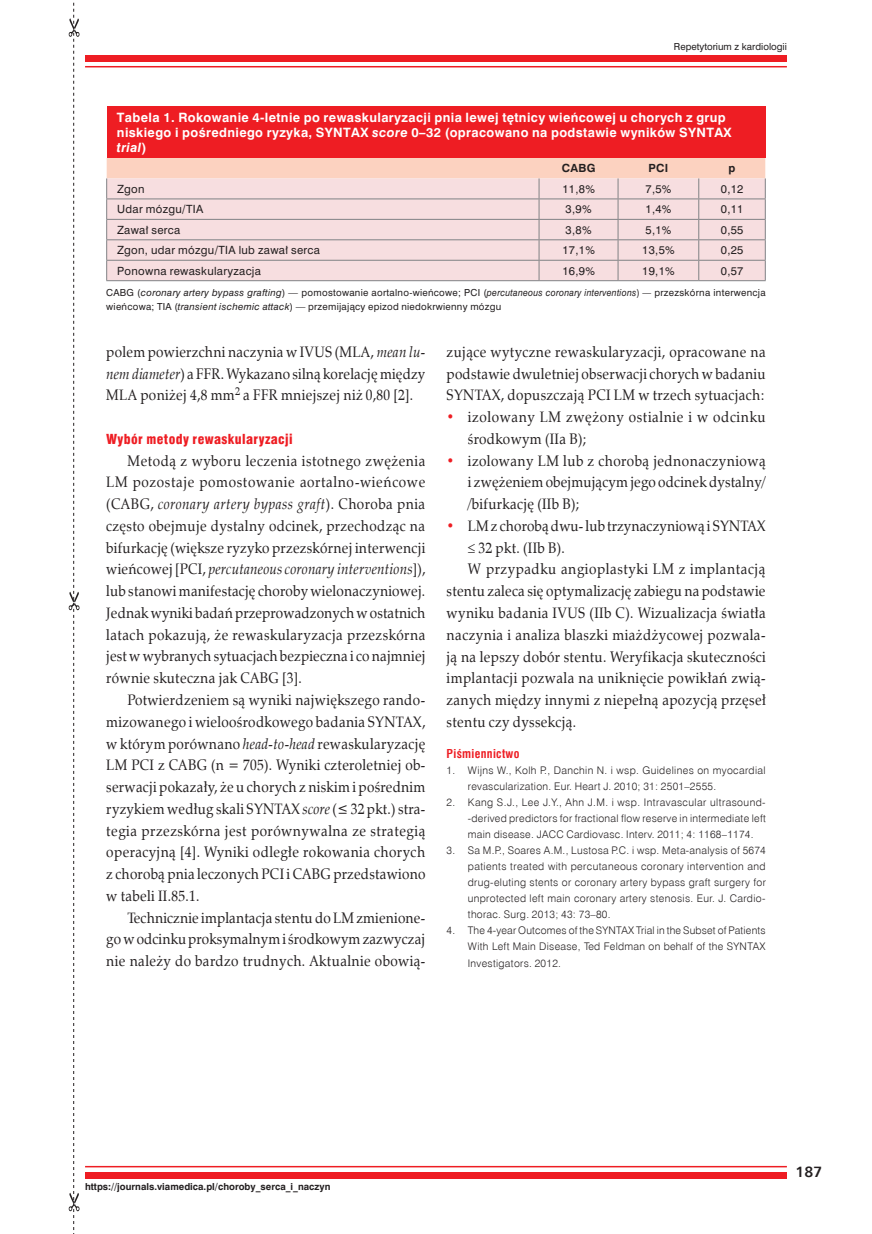
<style>
.page{position:relative;width:872px;height:1234px;background:#fff}
.page>*{position:absolute;margin:0;border:0;box-sizing:border-box;transform-origin:0 0}
.TXT2_-_Tekst_-_nastę{font:15px/21.8px "Zapf Calligr EU";letter-spacing:.025em;color:#231f20;text-align:justify;scale:.9 1}
.TXT2_-_Tekst_-_nastę-2{font:15px/21.8px "Zapf Calligr EU";letter-spacing:.045em;color:#231f20;scale:.9 1}
.t1{font:700 15px "Humnst 777 EU";color:#231f20}
.S_-_Śródtytuł_1{font:13.5px "Swis 721 Blk Cn EU";letter-spacing:.025em;color:#ee1d23}
.T1_-_Tabela_-_tytuł{font:700 12px/15px "Swis 721 PL";letter-spacing:.03em;color:#fff}
.P1_-_Piśmiennictwo{font:700 12px "Swis 721 Cn EU";letter-spacing:.025em;color:#ee1d23}
.t2{font:10.5px/16px "Swis 721 Lt EU";letter-spacing:.025em;color:#231f20;text-align:justify}
.T3_-_Tabela_-_tekst{font:10.5px "Swis 721 PL";letter-spacing:.03em;color:#231f20}
.T2_-_Tabela_-_nagłów{font:700 10.5px "Swis 721 PL";letter-spacing:.03em;color:#231f20}
.T3_-_Tabela_-_przypi{font:9px/13.5px "Swis 721 PL";letter-spacing:.03em;color:#231f20}
.t3{font:700 9px "Swis 721 PL";color:#231f20}
.T3_-_Tabela_-_przypi-2{font:9px "Swis 721 PL";color:#231f20}
.s1{font-style:italic}
.s2{font-weight:700;color:#ee1d23}
</style>
<div class="page">
<div style="left:85px;top:55px;width:702px;height:7px;background:#ee1d23"></div>
<hr style="left:85px;top:66px;width:702px;height:1px;background:#ee1d23">
<div style="left:85px;top:1171px;width:702px;height:7px;background:#ee1d23"></div>
<hr style="left:85px;top:1165px;width:702px;height:2px;background:#ee1d23">
<svg style="left:69px;top:2px;width:10px;height:1228px"></svg>
<div style="left:107px;top:106px;width:658px;height:52px;background:#ee1d23"></div>
<svg style="left:106px;top:158px;width:660px;height:122px;background:#f1d7d6"></svg>
<hr style="left:106px;top:280px;width:433px;height:1px;background:#808285">
<hr style="left:539px;top:280px;width:79px;height:1px;background:#808285">
<hr style="left:618px;top:280px;width:80px;height:1px;background:#808285">
<hr style="left:698px;top:280px;width:67px;height:1px;background:#808285">
<p class="T3_-_Tabela_-_przypi-2" style="left:674px;top:40px;width:114px">Repetytorium z kardiologii</p>
<p class="T1_-_Tabela_-_tytuł" style="left:117px;top:110px;width:616px">Tabela 1. Rokowanie 4-letnie po rewaskularyzacji pnia lewej tętnicy wieńcowej u chorych z grup niskiego i pośredniego ryzyka, SYNTAX <span class="s1">score</span> 0–32 (opracowano na podstawie wyników SYNTAX <span class="s1">trial</span>)</p>
<p class="T2_-_Tabela_-_nagłów" style="left:561px;top:161px;width:35px">CABG</p>
<p class="T2_-_Tabela_-_nagłów" style="left:648px;top:161px;width:21px">PCI</p>
<p class="T2_-_Tabela_-_nagłów" style="left:728px;top:161px;width:8px">p</p>
<p class="T3_-_Tabela_-_tekst" style="left:117px;top:182px;width:29px">Zgon</p>
<p class="T3_-_Tabela_-_tekst" style="left:562px;top:182px;width:34px">11,8%</p>
<p class="T3_-_Tabela_-_tekst" style="left:645px;top:182px;width:28px">7,5%</p>
<p class="T3_-_Tabela_-_tekst" style="left:721px;top:182px;width:24px">0,12</p>
<p class="T3_-_Tabela_-_tekst" style="left:117px;top:202px;width:88px">Udar mózgu/TIA</p>
<p class="T3_-_Tabela_-_tekst" style="left:565px;top:202px;width:28px">3,9%</p>
<p class="T3_-_Tabela_-_tekst" style="left:645px;top:202px;width:28px">1,4%</p>
<p class="T3_-_Tabela_-_tekst" style="left:721px;top:202px;width:24px">0,11</p>
<p class="T3_-_Tabela_-_tekst" style="left:117px;top:223px;width:65px">Zawał serca</p>
<p class="T3_-_Tabela_-_tekst" style="left:565px;top:223px;width:28px">3,8%</p>
<p class="T3_-_Tabela_-_tekst" style="left:645px;top:223px;width:28px">5,1%</p>
<p class="T3_-_Tabela_-_tekst" style="left:721px;top:223px;width:24px">0,55</p>
<p class="T3_-_Tabela_-_tekst" style="left:117px;top:243px;width:204px">Zgon, udar mózgu/TIA lub zawał serca</p>
<p class="T3_-_Tabela_-_tekst" style="left:562px;top:243px;width:34px">17,1%</p>
<p class="T3_-_Tabela_-_tekst" style="left:642px;top:243px;width:34px">13,5%</p>
<p class="T3_-_Tabela_-_tekst" style="left:721px;top:243px;width:24px">0,25</p>
<p class="T3_-_Tabela_-_tekst" style="left:117px;top:264px;width:145px">Ponowna rewaskularyzacja</p>
<p class="T3_-_Tabela_-_tekst" style="left:562px;top:264px;width:34px">16,9%</p>
<p class="T3_-_Tabela_-_tekst" style="left:642px;top:264px;width:34px">19,1%</p>
<p class="T3_-_Tabela_-_tekst" style="left:721px;top:264px;width:24px">0,57</p>
<p class="T3_-_Tabela_-_przypi" style="left:106px;top:286px;width:661px">CABG (<span class="s1">coronary artery bypass grafting</span>) <span class="s1">—</span> pomostowanie aortalno-wieńcowe; PCI (<span class="s1">percutaneous coronary interventions</span>) — przezskórna interwencja wieńcowa; TIA (<span class="s1">transient ischemic attack</span>) — przemijający epizod niedokrwienny mózgu</p>
<p class="TXT2_-_Tekst_-_nastę" style="left:106px;top:341px;width:356px">polem powierzchni naczynia w IVUS (MLA, <span class="s1">mean lu&shy;nem diameter</span>) a FFR. Wykazano silną korelację między MLA poniżej 4,8 mm<sup>2</sup> a FFR mniejszej niż 0,80 [2].</p>
<p class="S_-_Śródtytuł_1" style="left:106px;top:430px;width:188px">Wybór metody rewaskularyzacji</p>
<p class="TXT2_-_Tekst_-_nastę" style="left:106px;top:450px;width:356px;text-indent:21px">Metodą z wyboru leczenia istotnego zwężenia LM pozostaje pomostowanie aortalno-wieńcowe (CABG, <span class="s1">coronary artery bypass graft</span>). Choroba pnia często obejmuje dystalny odcinek, przechodząc na bifurkację (większe ryzyko przezskórnej interwencji wieńcowej [PCI, <span class="s1">percutaneous coronary interventions</span>]), lub stanowi manifestację choroby wielonaczyniowej.<br>Jednak wyniki badań przeprowadzonych w ostatnich latach pokazują, że rewaskularyzacja przezskórna jest w wybranych sytuacjach bezpieczna i co najmniej równie skuteczna jak CABG [3].</p>
<p class="TXT2_-_Tekst_-_nastę" style="left:106px;top:689px;width:356px;text-indent:21px">Potwierdzeniem są wyniki największego rando&shy;mizowanego i wieloośrodkowego badania SYNTAX, w którym porównano <span class="s1">head-to-head</span> rewaskularyzację LM PCI z CABG (n = 705). Wyniki czteroletniej ob&shy;serwacji pokazały, że u chorych z niskim i pośrednim ryzykiem według skali SYNTAX <span class="s1">score</span> ( 32 pkt.) stra&shy;tegia przezskórna jest porównywalna ze strategią operacyjną [4]. Wyniki odległe rokowania chorych z chorobą pnia leczonych PCI i CABG przedstawiono w tabeli II.85.1.</p>
<p class="TXT2_-_Tekst_-_nastę" style="left:106px;top:906px;width:356px;text-indent:21px">Technicznie implantacja stentu do LM zmienione&shy;go w odcinku proksymalnym i środkowym zazwyczaj nie należy do bardzo trudnych. Aktualnie obowią-</p>
<p class="TXT2_-_Tekst_-_nastę" style="left:446px;top:341px;width:356px">zujące wytyczne rewaskularyzacji, opracowane na podstawie dwuletniej obserwacji chorych w badaniu SYNTAX, dopuszczają PCI LM w trzech sytuacjach:</p>
<p class="TXT2_-_Tekst_-_nastę-2" style="left:468px;top:406px;width:332px;text-indent:-21px"><span class="s2">•</span> izolowany LM zwężony ostialnie i w odcinku środkowym (IIa B);</p>
<p class="TXT2_-_Tekst_-_nastę" style="left:468px;top:450px;width:332px;text-indent:-21px"><span class="s2">•</span> izolowany LM lub z chorobą jednonaczyniową i zwężeniem obejmującym jego odcinek dystalny/ /bifurkację (IIb B);</p>
<p class="TXT2_-_Tekst_-_nastę" style="left:468px;top:515px;width:332px;text-indent:-21px"><span class="s2">•</span> LM z chorobą dwu- lub trzynaczyniową i SYNTAX ≤ 32 pkt. (IIb B).</p>
<p class="TXT2_-_Tekst_-_nastę" style="left:446px;top:558px;width:356px;text-indent:21px">W przypadku angioplastyki LM z implantacją stentu zaleca się optymalizację zabiegu na podstawie wyniku badania IVUS (IIb C). Wizualizacja światła naczynia i analiza blaszki miażdżycowej pozwala&shy;ją na lepszy dobór stentu. Weryfikacja skuteczności implantacji pozwala na uniknięcie powikłań zwią&shy;zanych między innymi z niepełną apozycją przęseł stentu czy dyssekcją.</p>
<p class="P1_-_Piśmiennictwo" style="left:446px;top:746px;width:74px">Piśmiennictwo</p>
<p class="t2" style="left:468px;top:762px;width:299px;text-indent:-21px">1. Wijns W., Kolh P., Danchin N. i wsp. Guidelines on myocardial revascularization. Eur. Heart J. 2010; 31: 2501–2555.</p>
<p class="t2" style="left:468px;top:794px;width:299px;text-indent:-21px">2. Kang S.J., Lee J.Y., Ahn J.M. i wsp. Intravascular ultrasound--derived predictors for fractional flow reserve in intermediate left main disease. JACC Cardiovasc. Interv. 2011; 4: 1168–1174.</p>
<p class="t2" style="left:468px;top:842px;width:299px;text-indent:-21px">3. Sa M.P., Soares A.M., Lustosa P.C. i wsp. Meta-analysis of 5674 patients treated with percutaneous coronary intervention and drug-eluting stents or coronary artery bypass graft surgery for unprotected left main coronary artery stenosis. Eur. J. Cardio&shy;thorac. Surg. 2013; 43: 73–80.</p>
<p class="t2" style="left:468px;top:922px;width:299px;text-indent:-21px">4. The 4-year Outcomes of the SYNTAX Trial in the Subset of Patients With Left Main Disease, Ted Feldman on behalf of the SYNTAX Investigators. 2012.</p>
<p class="t3" style="left:85px;top:1180px;width:247px">https://journals.viamedica.pl/choroby_serca_i_naczyn</p>
<p class="t1" style="left:795px;top:1162px;width:29px">187</p>
</div>
